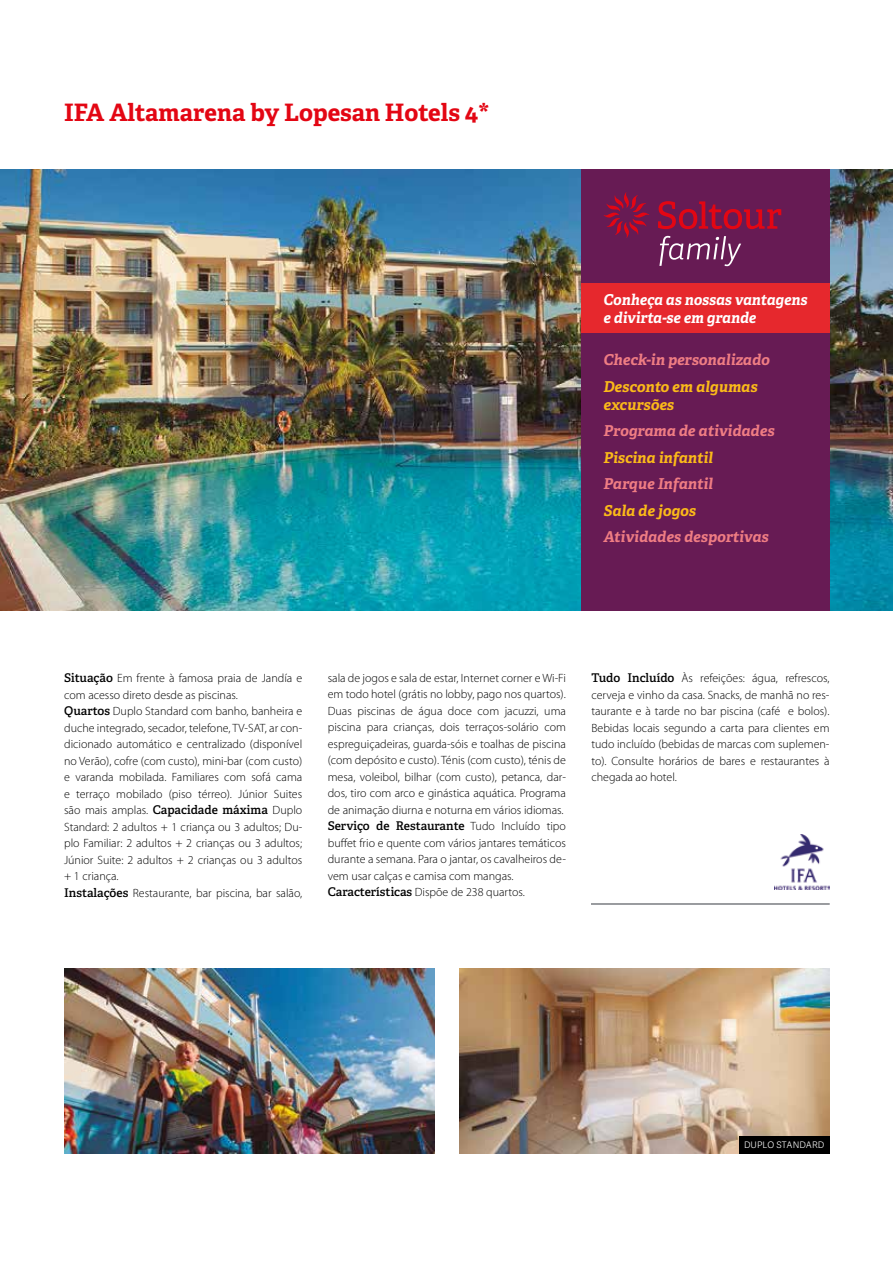
<style>
.page{position:relative;width:893px;height:1263px;background:#fff}
.page>*{position:absolute;margin:0;border:0;box-sizing:border-box;transform-origin:0 0}
.t1{font:700 24px "Adelle";color:#e30613}
.t2{font:italic 700 15px "Adelle";color:#ef7d83}
.t3{font:italic 700 15px/18px "Adelle";color:#fbba19}
.t4{font:italic 700 15px/18px "Adelle";color:#fff}
.t5{font:300 12px/16.5px "Myriad Pro";color:#000}
.t6{font:600 12px "Adelle";letter-spacing:-.005em;color:#000}
.t7{font:300 9px "Myriad Pro";letter-spacing:.02em;color:#fff}
.t8{font:300 9px "Adelle Sans";color:#fff}
.s1{font-family:"Adelle";font-weight:600}
.s2{font-family:"Myriad Pro";font-weight:300}
</style>
<div class="page">
<img style="left:64px;top:968px;width:370px;height:185px">
<img style="left:0;top:169px;width:893px;height:442px">
<img style="left:460px;top:968px;width:369px;height:185px">
<div style="left:739px;top:1136px;width:90px;height:17px;background:#000"></div>
<hr style="left:591px;top:903px;width:238px;height:2px;background:#94969a">
<img style="left:775px;top:835px;width:54px;height:55px">
<div style="left:581px;top:169px;width:248px;height:441px;background:#671b54"></div>
<div style="left:581px;top:283px;width:248px;height:50px;background:#e6282d"></div>
<svg style="left:603px;top:192px;width:178px;height:74px"></svg>
<h1 class="t1" style="left:64px;top:98px;width:427px">IFA Altamarena by Lopesan Hotels 4*</h1>
<p class="t4" style="left:603px;top:291px;width:205px">Conheça as nossas vantagens e divirta-se em grande</p>
<p class="t2" style="left:603px;top:350px;width:168px">Check-in personalizado</p>
<p class="t3" style="left:603px;top:377px;width:155px">Desconto em algumas excursões</p>
<p class="t2" style="left:603px;top:421px;width:172px">Programa de atividades</p>
<p class="t3" style="left:603px;top:449px;width:111px">Piscina infantil</p>
<p class="t2" style="left:603px;top:474px;width:111px">Parque Infantil</p>
<p class="t3" style="left:603px;top:502px;width:94px">Sala de jogos</p>
<p class="t2" style="left:603px;top:527px;width:167px">Atividades desportivas</p>
<p class="t5" style="left:64px;top:670px;width:240px"><span class="s1">Situação</span> Em frente à famosa praia de Jandía e com acesso direto desde as piscinas.<br><span class="s1">Quartos</span> Duplo Standard com banho, banheira e duche integrado, secador, telefone, TV-SAT, ar con&shy;dicionado automático e centralizado (disponível no Verão), cofre (com custo), mini-bar (com custo) e varanda mobilada. Familiares com sofá cama e terraço mobilado (piso térreo). Júnior Suites são mais amplas. <span class="s1">Capacidade máxima</span> Duplo Standard: 2 adultos + 1 criança ou 3 adultos; Du&shy;plo Familiar: 2 adultos + 2 crianças ou 3 adultos; Júnior Suite: 2 adultos + 2 crianças ou 3 adultos + 1 criança.<br><span class="s1">Instalações</span> Restaurante, bar piscina, bar salão,</p>
<p class="t5" style="left:328px;top:670px;width:240px;text-align:justify">sala de jogos e sala de estar, Internet corner e Wi-Fi em todo hotel (grátis no lobby, pago nos quartos).<br>Duas piscinas de água doce com jacuzzi, uma piscina para crianças, dois terraços-solário com espreguiçadeiras, guarda-sóis e toalhas de piscina (com depósito e custo). Ténis (com custo), ténis de mesa, voleibol, bilhar (com custo), petanca, dar&shy;dos, tiro com arco e ginástica aquática. Programa de animação diurna e noturna em vários idiomas.</p>
<p class="t6" style="left:328px;top:819px;width:240px">Serviço de Restaurante <span class="s2">Tudo Incluído tipo</span></p>
<p class="t5" style="left:328px;top:835px;width:240px">buffet frio e quente com vários jantares temáticos durante a semana. Para o jantar, os cavalheiros de&shy;vem usar calças e camisa com mangas.<br><span class="s1">Características</span> Dispõe de 238 quartos.</p>
<p class="t5" style="left:591px;top:670px;width:240px;text-align:justify"><span class="s1">Tudo Incluído</span> Às refeições: água, refrescos, cerveja e vinho da casa. Snacks, de manhã no res&shy;taurante e à tarde no bar piscina (café e bolos).<br>Bebidas locais segundo a carta para clientes em tudo incluído (bebidas de marcas com suplemen&shy;to). Consulte horários de bares e restaurantes à chegada ao hotel.</p>
<p class="t7" style="left:687px;top:1140px;width:140px">HABITACIÓN JUNIOR SUITE SUPERIOR</p>
<p class="t8" style="left:744px;top:1140px;width:82px">DUPLO STANDARD</p>
</div>
